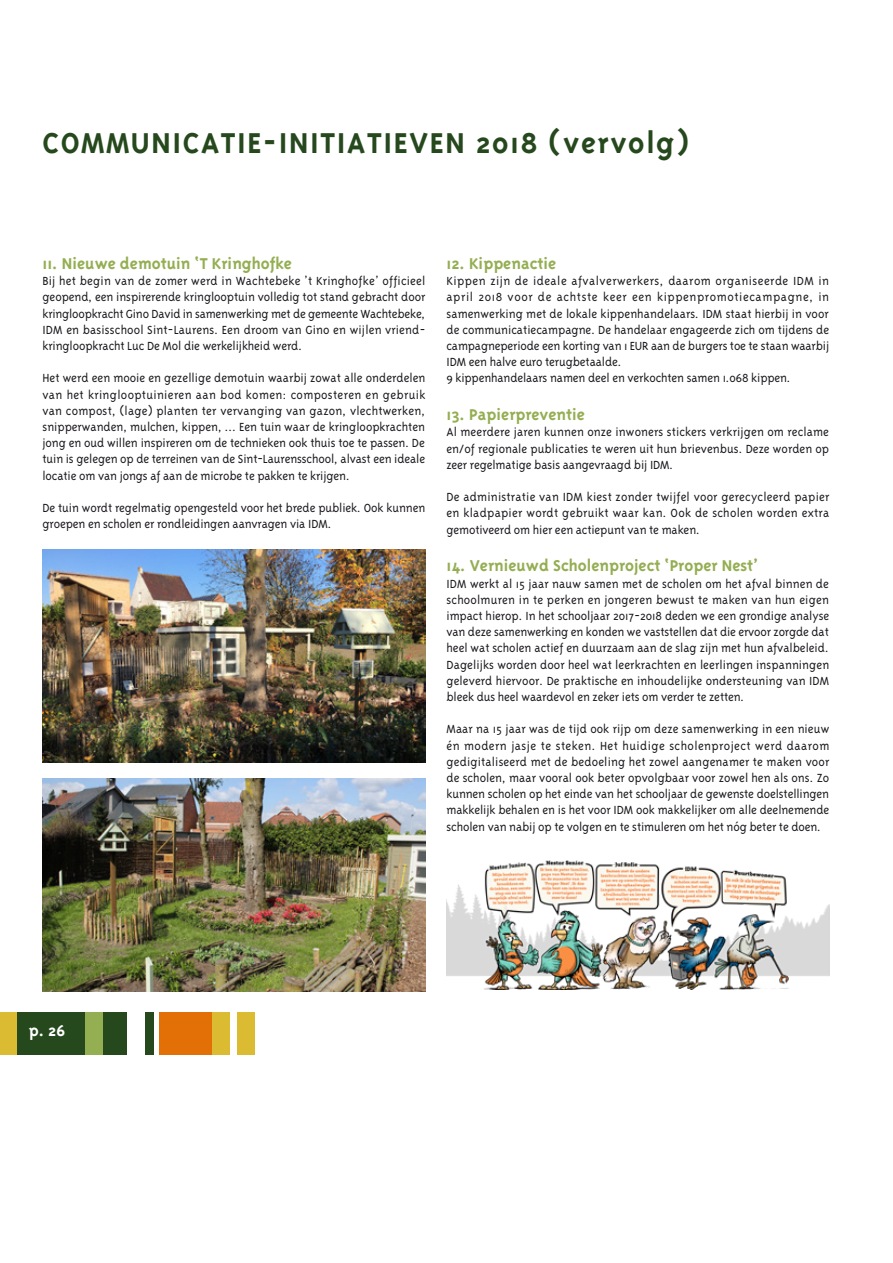
<style>
.page{position:relative;width:893px;height:1263px;background:#fff}
.page>*{position:absolute;margin:0;border:0;box-sizing:border-box;transform-origin:0 0}
.t1{font:700 33px "Triplex";letter-spacing:.05em;color:#26481d}
.t2{font:700 18px "Triplex";color:#94ae52}
.t3{font:700 18px "Triplex";color:#fff}
.t4{font:300 13.5px/16.2px "Triplex";letter-spacing:-.01em;color:#1a171c;text-align:justify}
</style>
<div class="page">
<div style="left:0;top:1012px;width:17px;height:42px;background:#dbbb31"></div>
<div style="left:17px;top:1012px;width:136px;height:42px;background:#26481d"></div>
<div style="left:85px;top:1012px;width:17px;height:42px;background:#94ae52"></div>
<div style="left:128px;top:1012px;width:17px;height:42px;background:#fff"></div>
<div style="left:160px;top:1012px;width:61px;height:42px;background:#e37006"></div>
<div style="left:213px;top:1012px;width:17px;height:42px;background:#dbbb31"></div>
<div style="left:237px;top:1012px;width:17px;height:42px;background:#dbbb31"></div>
<img style="left:43px;top:550px;width:382px;height:212px">
<img style="left:43px;top:778px;width:382px;height:213px">
<img style="left:446px;top:860px;width:383px;height:130px">
<h1 class="t1" style="left:43px;top:124px;width:648px">COMMUNICATIE-INITIATIEVEN 2018 (vervolg)</h1>
<h2 class="t2" style="left:43px;top:253px;width:251px">11. Nieuwe demotuin ‘T Kringhofke</h2>
<p class="t4" style="left:43px;top:273px;width:384px">Bij het begin van de zomer werd in Wachtebeke ’t Kringhofke’ officieel geopend, een inspirerende kringlooptuin volledig tot stand gebracht door kringloopkracht Gino David in samenwerking met de gemeente Wachtebeke, IDM en basisschool Sint-Laurens. Een droom van Gino en wijlen vriend&shy;kringloopkracht Luc De Mol die werkelijkheid werd.</p>
<p class="t4" style="left:43px;top:370px;width:384px">Het werd een mooie en gezellige demotuin waarbij zowat alle onderdelen van het kringlooptuinieren aan bod komen: composteren en gebruik van compost, (lage) planten ter vervanging van gazon, vlechtwerken, snipperwanden, mulchen, kippen, … Een tuin waar de kringloopkrachten jong en oud willen inspireren om de technieken ook thuis toe te passen. De tuin is gelegen op de terreinen van de Sint-Laurensschool, alvast een ideale locatie om van jongs af aan de microbe te pakken te krijgen.</p>
<p class="t4" style="left:43px;top:500px;width:384px">De tuin wordt regelmatig opengesteld voor het brede publiek. Ook kunnen groepen en scholen er rondleidingen aanvragen via IDM.</p>
<h2 class="t2" style="left:446px;top:253px;width:111px">12. Kippenactie</h2>
<p class="t4" style="left:446px;top:273px;width:384px;text-align:left">Kippen zijn de ideale afvalverwerkers, daarom organiseerde IDM in april 2018 voor de achtste keer een kippenpromotiecampagne, in samenwerking met de lokale kippenhandelaars. IDM staat hierbij in voor de communicatiecampagne. De handelaar engageerde zich om tijdens de campagneperiode een korting van 1 EUR aan de burgers toe te staan waarbij IDM een halve euro terugbetaalde.<br>9 kippenhandelaars namen deel en verkochten samen 1.068 kippen.</p>
<h2 class="t2" style="left:446px;top:404px;width:140px">13. Papierpreventie</h2>
<p class="t4" style="left:446px;top:424px;width:384px">Al meerdere jaren kunnen onze inwoners stickers verkrijgen om reclame en/of regionale publicaties te weren uit hun brievenbus. Deze worden op zeer regelmatige basis aangevraagd bij IDM.</p>
<p class="t4" style="left:446px;top:489px;width:384px">De administratie van IDM kiest zonder twijfel voor gerecycleerd papier en kladpapier wordt gebruikt waar kan. Ook de scholen worden extra gemotiveerd om hier een actiepunt van te maken.</p>
<h2 class="t2" style="left:446px;top:556px;width:313px">14. Vernieuwd Scholenproject ‘Proper Nest’</h2>
<p class="t4" style="left:446px;top:575px;width:384px">IDM werkt al 15 jaar nauw samen met de scholen om het afval binnen de schoolmuren in te perken en jongeren bewust te maken van hun eigen impact hierop. In het schooljaar 2017-2018 deden we een grondige analyse van deze samenwerking en konden we vaststellen dat die ervoor zorgde dat heel wat scholen actief en duurzaam aan de slag zijn met hun afvalbeleid.<br>Dagelijks worden door heel wat leerkrachten en leerlingen inspanningen geleverd hiervoor. De praktische en inhoudelijke ondersteuning van IDM bleek dus heel waardevol en zeker iets om verder te zetten.</p>
<p class="t4" style="left:446px;top:721px;width:384px">Maar na 15 jaar was de tijd ook rijp om deze samenwerking in een nieuw én modern jasje te steken. Het huidige scholenproject werd daarom gedigitaliseerd met de bedoeling het zowel aangenamer te maken voor de scholen, maar vooral ook beter opvolgbaar voor zowel hen als ons. Zo kunnen scholen op het einde van het schooljaar de gewenste doelstellingen makkelijk behalen en is het voor IDM ook makkelijker om alle deelnemende scholen van nabij op te volgen en te stimuleren om het nóg beter te doen.</p>
<h2 class="t3" style="left:29px;top:1020px;width:38px">p. 26</h2>
</div>
